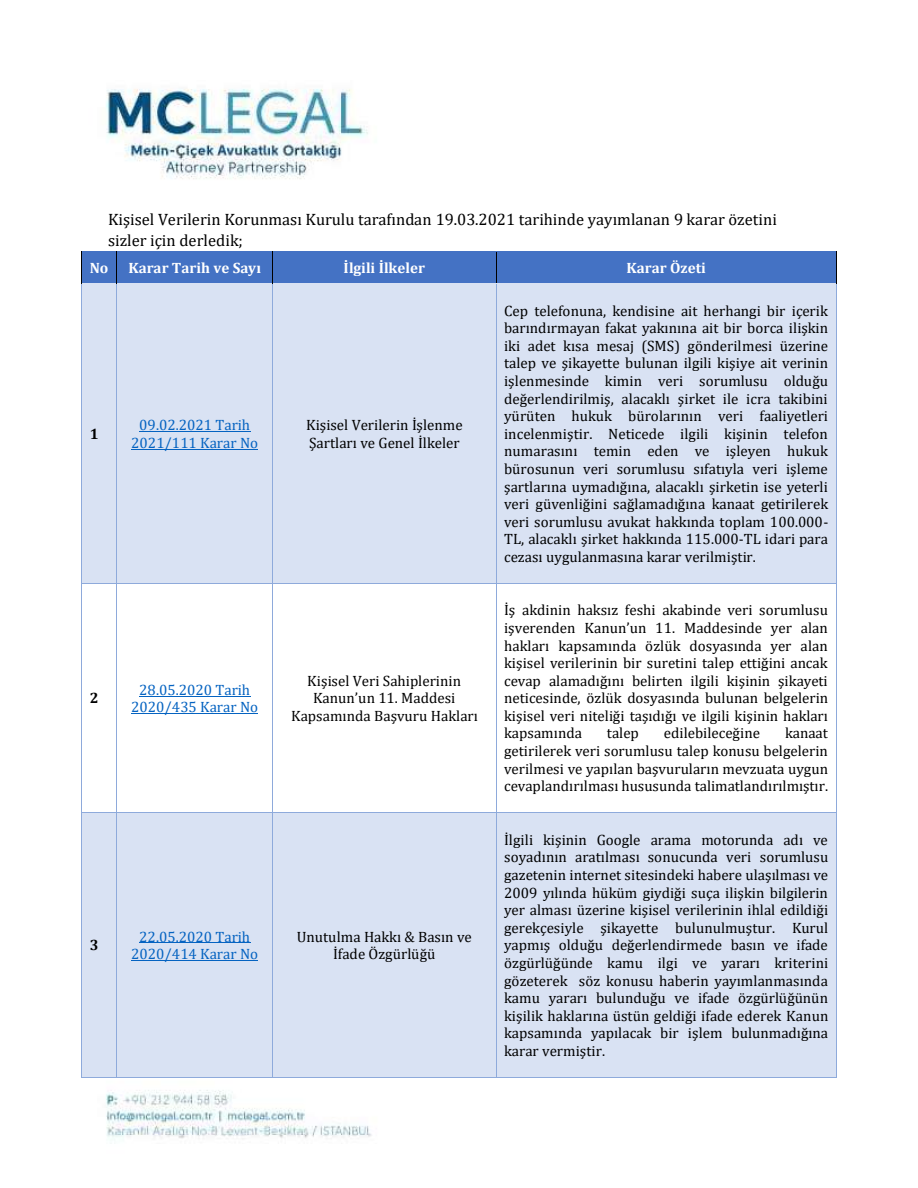
<style>
.page{position:relative;width:918px;height:1188px;background:#fff}
.page>*{position:absolute;margin:0;border:0;box-sizing:border-box;transform-origin:0 0}
.t1{font:16.5px/21px "Cambria";color:#000}
.t2{font:15px/17.5px "Cambria";color:#000;text-align:justify}
.t3{font:15px/17.7px "Cambria";letter-spacing:.005em;color:#0563c1;text-align:center}
.t4{font:700 15px "Cambria";color:#fff}
.t5{font:700 15px "Cambria";color:#000}
</style>
<div class="page">
<img style="left:106px;top:88px;width:266px;height:1052px">
<div style="left:82px;top:252px;width:34px;height:31px;background:#4472c4"></div>
<div style="left:117px;top:252px;width:155px;height:31px;background:#4472c4"></div>
<div style="left:273px;top:252px;width:223px;height:31px;background:#4472c4"></div>
<div style="left:497px;top:252px;width:339px;height:31px;background:#4472c4"></div>
<hr style="left:82px;top:251px;width:34px;height:1px;background:#000">
<hr style="left:117px;top:251px;width:155px;height:1px;background:#000">
<hr style="left:273px;top:251px;width:223px;height:1px;background:#000">
<hr style="left:496px;top:251px;width:340px;height:1px;background:#000">
<hr style="left:81px;top:252px;width:1px;height:31px;background:#000">
<hr style="left:116px;top:252px;width:1px;height:31px;background:#000">
<hr style="left:272px;top:252px;width:1px;height:31px;background:#000">
<hr style="left:496px;top:252px;width:1px;height:31px;background:#000">
<hr style="left:836px;top:252px;width:1px;height:31px;background:#000">
<div style="left:82px;top:284px;width:34px;height:299px;background:#d9e2f3"></div>
<div style="left:117px;top:284px;width:155px;height:299px;background:#d9e2f3"></div>
<hr style="left:139px;top:431px;width:111px;height:1px;background:#0563c1">
<hr style="left:131px;top:449px;width:127px;height:1px;background:#0563c1">
<div style="left:273px;top:284px;width:223px;height:299px;background:#d9e2f3"></div>
<div style="left:497px;top:284px;width:339px;height:299px;background:#d9e2f3"></div>
<hr style="left:82px;top:283px;width:34px;height:1px;background:#000">
<hr style="left:117px;top:283px;width:155px;height:1px;background:#000">
<hr style="left:273px;top:283px;width:223px;height:1px;background:#000">
<hr style="left:496px;top:283px;width:340px;height:1px;background:#000">
<hr style="left:81px;top:284px;width:1px;height:299px;background:#8eaadb">
<hr style="left:116px;top:284px;width:1px;height:299px;background:#8eaadb">
<hr style="left:272px;top:284px;width:1px;height:299px;background:#8eaadb">
<hr style="left:496px;top:284px;width:1px;height:299px;background:#8eaadb">
<hr style="left:836px;top:284px;width:1px;height:299px;background:#8eaadb">
<hr style="left:139px;top:696px;width:111px;height:1px;background:#0563c1">
<hr style="left:131px;top:713px;width:127px;height:1px;background:#0563c1">
<hr style="left:82px;top:583px;width:34px;height:1px;background:#8eaadb">
<hr style="left:117px;top:583px;width:155px;height:1px;background:#8eaadb">
<hr style="left:273px;top:583px;width:223px;height:1px;background:#8eaadb">
<hr style="left:496px;top:583px;width:340px;height:1px;background:#8eaadb">
<hr style="left:81px;top:584px;width:1px;height:228px;background:#8eaadb">
<hr style="left:116px;top:584px;width:1px;height:228px;background:#8eaadb">
<hr style="left:272px;top:584px;width:1px;height:228px;background:#8eaadb">
<hr style="left:496px;top:584px;width:1px;height:228px;background:#8eaadb">
<hr style="left:836px;top:584px;width:1px;height:228px;background:#8eaadb">
<div style="left:82px;top:813px;width:34px;height:264px;background:#d9e2f3"></div>
<div style="left:117px;top:813px;width:155px;height:264px;background:#d9e2f3"></div>
<hr style="left:139px;top:943px;width:111px;height:1px;background:#0563c1">
<hr style="left:131px;top:960px;width:127px;height:1px;background:#0563c1">
<div style="left:273px;top:813px;width:223px;height:264px;background:#d9e2f3"></div>
<div style="left:497px;top:813px;width:339px;height:264px;background:#d9e2f3"></div>
<hr style="left:82px;top:812px;width:34px;height:1px;background:#8eaadb">
<hr style="left:117px;top:812px;width:155px;height:1px;background:#8eaadb">
<hr style="left:273px;top:812px;width:223px;height:1px;background:#8eaadb">
<hr style="left:496px;top:812px;width:340px;height:1px;background:#8eaadb">
<hr style="left:81px;top:813px;width:1px;height:264px;background:#8eaadb">
<hr style="left:82px;top:1077px;width:34px;height:1px;background:#8eaadb">
<hr style="left:116px;top:813px;width:1px;height:264px;background:#8eaadb">
<hr style="left:117px;top:1077px;width:155px;height:1px;background:#8eaadb">
<hr style="left:272px;top:813px;width:1px;height:264px;background:#8eaadb">
<hr style="left:273px;top:1077px;width:223px;height:1px;background:#8eaadb">
<hr style="left:496px;top:813px;width:1px;height:264px;background:#8eaadb">
<hr style="left:496px;top:1077px;width:340px;height:1px;background:#8eaadb">
<hr style="left:836px;top:813px;width:1px;height:264px;background:#8eaadb">
<p class="t1" style="left:108px;top:209px;width:670px">Kişisel Verilerin Korunması Kurulu tarafından 19.03.2021 tarihinde yayımlanan 9 karar özetini sizler için derledik;</p>
<p class="t4" style="left:90px;top:259px;width:20px">No</p>
<p class="t4" style="left:128px;top:259px;width:134px">Karar Tarih ve Sayı</p>
<p class="t4" style="left:344px;top:259px;width:83px">İlgili İlkeler</p>
<p class="t4" style="left:627px;top:259px;width:81px">Karar Özeti</p>
<p class="t5" style="left:90px;top:424px;width:10px">1</p>
<p class="t3" style="left:131px;top:416px;width:129px">09.02.2021 Tarih<br>2021/111 Karar No</p>
<p class="t2" style="left:306px;top:416px;width:158px">Kişisel Verilerin İşlenme<br>Şartları ve Genel İlkeler</p>
<p class="t5" style="left:90px;top:689px;width:10px">2</p>
<p class="t3" style="left:131px;top:681px;width:129px">28.05.2020 Tarih<br>2020/435 Karar No</p>
<p class="t2" style="left:291px;top:671px;width:188px;text-align:center">Kişisel Veri Sahiplerinin<br>Kanun’un 11. Maddesi<br>Kapsamında Başvuru Hakları</p>
<p class="t5" style="left:90px;top:936px;width:10px">3</p>
<p class="t3" style="left:131px;top:927px;width:129px">22.05.2020 Tarih<br>2020/414 Karar No</p>
<p class="t2" style="left:297px;top:927px;width:177px;text-align:center">Unutulma Hakkı &amp; Basın ve<br>İfade Özgürlüğü</p>
<p class="t2" style="left:504px;top:301px;width:326px">Cep telefonuna, kendisine ait herhangi bir içerik barındırmayan fakat yakınına ait bir borca ilişkin iki adet kısa mesaj (SMS) gönderilmesi üzerine talep ve şikayette bulunan ilgili kişiye ait verinin işlenmesinde kimin veri sorumlusu olduğu değerlendirilmiş, alacaklı şirket ile icra takibini yürüten hukuk bürolarının veri faaliyetleri incelenmiştir. Neticede ilgili kişinin telefon numarasını temin eden ve işleyen hukuk bürosunun veri sorumlusu sıfatıyla veri işleme şartlarına uymadığına, alacaklı şirketin ise yeterli veri güvenliğini sağlamadığına kanaat getirilerek veri sorumlusu avukat hakkında toplam 100.000- TL, alacaklı şirket hakkında 115.000-TL idari para cezası uygulanmasına karar verilmiştir.</p>
<p class="t2" style="left:504px;top:601px;width:326px">İş akdinin haksız feshi akabinde veri sorumlusu işverenden Kanun’un 11. Maddesinde yer alan hakları kapsamında özlük dosyasında yer alan kişisel verilerinin bir suretini talep ettiğini ancak cevap alamadığını belirten ilgili kişinin şikayeti neticesinde, özlük dosyasında bulunan belgelerin kişisel veri niteliği taşıdığı ve ilgili kişinin hakları kapsamında</p>
<p class="t2" style="left:607px;top:724px;width:34px">talep</p>
<p class="t2" style="left:664px;top:724px;width:98px">edilebileceğine</p>
<p class="t2" style="left:504px;top:724px;width:326px;text-indent:281px">kanaat getirilerek veri sorumlusu talep konusu belgelerin verilmesi ve yapılan başvuruların mevzuata uygun cevaplandırılması hususunda talimatlandırılmıştır.</p>
<p class="t2" style="left:504px;top:831px;width:326px">İlgili kişinin Google arama motorunda adı ve soyadının aratılması sonucunda veri sorumlusu gazetenin internet sitesindeki habere ulaşılması ve 2009 yılında hüküm giydiği suça ilişkin bilgilerin yer alması üzerine kişisel verilerinin ihlal edildiği gerekçesiyle şikayette bulunulmuştur. Kurul yapmış olduğu değerlendirmede basın ve ifade özgürlüğünde kamu ilgi ve yararı kriterini gözeterek söz konusu haberin yayımlanmasında kamu yararı bulunduğu ve ifade özgürlüğünün kişilik haklarına üstün geldiği ifade ederek Kanun kapsamında yapılacak bir işlem bulunmadığına karar vermiştir.</p>
</div>
